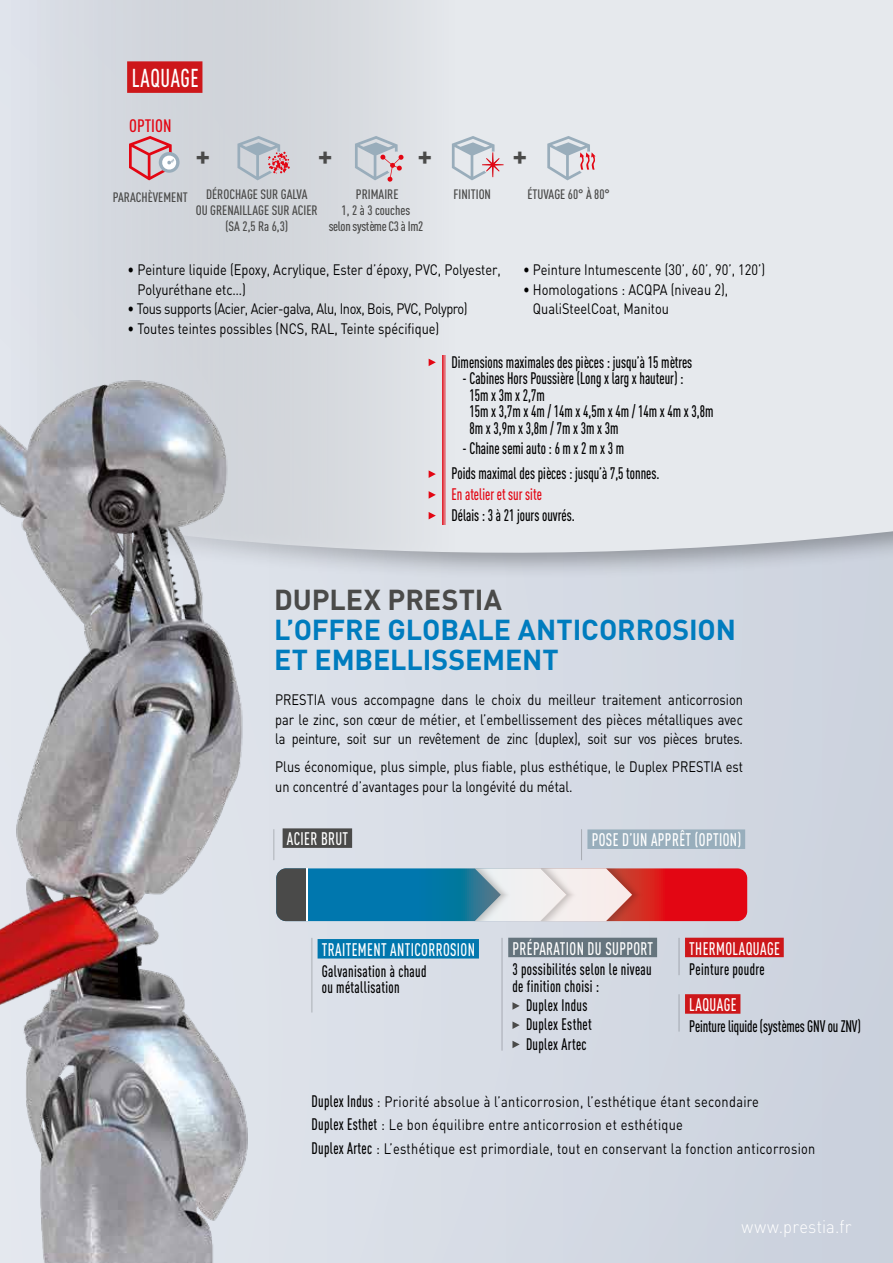
<style>
.page{position:relative;width:893px;height:1263px;background:#cdd3df}
.page>*{position:absolute;margin:0;border:0;box-sizing:border-box;transform-origin:0 0}
.t1{font:700 32.55px "DIN Cond";color:#4a4a49}
.t2{font:700 28.5px/30px "DIN";letter-spacing:-.005em;color:#007cbe}
.t3{font:700 28.5px "DIN";color:#4a4a49}
.t4{font:500 25.5px "DIN Cond";letter-spacing:.025em;color:#fff;scale:.85 1}
.t5{font:500 18px "DIN Cond";letter-spacing:.025em;color:#fff;scale:.85 1}
.t6{font:300 18px "DIN";letter-spacing:.015em;color:#fff;scale:.92 1}
.t7{font:500 17.85px "DIN Cond";color:#e30613}
.t8{font:500 16.5px/16.5px "DIN Cond";color:#000;scale:.85 1}
.t9{font:500 16.5px/16.5px "DIN Cond";letter-spacing:.025em;color:#000;scale:.85 1}
.t10{font:500 16.5px "DIN Cond";color:#e30613;scale:.85 1}
.t11{font:15px/19.5px "DIN";color:#000;scale:.85 1}
.t12{font:15px/23.7px "DIN";letter-spacing:.025em;color:#000;scale:.85 1}
.t13{font:15px "DIN";letter-spacing:-.03em;color:#000;scale:.85 1}
.t14{font:500 13.5px/16.2px "DIN Cond";color:#4a4a49;text-align:center}
.s1{font-family:"DIN Cond";font-weight:500;font-size:16.5px}
</style>
<div class="page">
<svg style="left:0;top:0;width:893px;height:554px;fill:#e6e9ed"></svg>
<img style="left:0;top:184px;width:747px;height:1079px">
<div style="left:587px;top:829px;width:158px;height:20px;background:#98aebc"></div>
<div style="left:508px;top:938px;width:149px;height:19px;background:#65747d"></div>
<svg style="left:512px;top:1002px;width:8px;height:8px"></svg>
<svg style="left:512px;top:1021px;width:8px;height:8px"></svg>
<svg style="left:512px;top:1041px;width:8px;height:7px"></svg>
<div style="left:685px;top:938px;width:99px;height:19px;background:#cd171a"></div>
<div style="left:685px;top:994px;width:55px;height:20px;background:#cd171a"></div>
<div style="left:283px;top:828px;width:69px;height:20px;background:#4a4a49"></div>
<hr style="left:581px;top:829px;width:1px;height:31px;background:#c6c6c6">
<hr style="left:273px;top:829px;width:1px;height:31px;background:#c6c6c6">
<hr style="left:679px;top:938px;width:1px;height:37px;background:#c6c6c6">
<hr style="left:679px;top:994px;width:1px;height:37px;background:#c6c6c6">
<hr style="left:502px;top:938px;width:1px;height:113px;background:#c6c6c6">
<hr style="left:311px;top:938px;width:1px;height:74px;background:#c6c6c6">
<div style="left:318px;top:939px;width:161px;height:19px;background:#0077ae"></div>
<svg style="left:276px;top:868px;width:471px;height:53px;background:#877b8f"></svg>
<hr style="left:306px;top:868px;width:1px;height:53px;background:#fff">
<div style="left:127px;top:61px;width:75px;height:32px;background:#cd171a"></div>
<hr style="left:443px;top:355px;width:3px;height:169px;background:#e30613">
<svg style="left:429px;top:359px;width:7px;height:7px"></svg>
<svg style="left:429px;top:470px;width:7px;height:8px"></svg>
<svg style="left:429px;top:491px;width:7px;height:8px"></svg>
<svg style="left:429px;top:512px;width:7px;height:7px"></svg>
<svg style="left:355px;top:136px;width:49px;height:46px"></svg>
<svg style="left:237px;top:136px;width:53px;height:44px"></svg>
<svg style="left:547px;top:136px;width:48px;height:44px;background:#d0cdd4"></svg>
<svg style="left:452px;top:136px;width:52px;height:44px;background:#d1cfd6"></svg>
<svg style="left:159px;top:152px;width:21px;height:21px"></svg>
<svg style="left:129px;top:136px;width:48px;height:44px"></svg>
<h3 class="t4" style="left:132px;top:63px;width:80px">LAQUAGE</h3>
<p class="t7" style="left:129px;top:115px;width:44px">OPTION</p>
<h1 class="t1" style="left:196px;top:136px;width:16px">+</h1>
<h1 class="t1" style="left:318px;top:136px;width:16px">+</h1>
<h1 class="t1" style="left:417px;top:136px;width:16px">+</h1>
<h1 class="t1" style="left:512px;top:136px;width:16px">+</h1>
<p class="t14" style="left:113px;top:189px;width:76px">PARACHÈVEMENT</p>
<p class="t14" style="left:196px;top:186px;width:124px">DÉROCHAGE SUR GALVA<br>OU GRENAILLAGE SUR ACIER (SA 2,5 Ra 6,3)</p>
<p class="t14" style="left:329px;top:186px;width:96px">PRIMAIRE<br>1, 2 à 3 couches<br>selon système C3 à Im2</p>
<p class="t14" style="left:453px;top:186px;width:39px">FINITION</p>
<p class="t14" style="left:527px;top:186px;width:84px">ÉTUVAGE 60° À 80°</p>
<p class="t11" style="left:138px;top:260px;width:429px;text-indent:-10px">• Peinture liquide (Epoxy, Acrylique, Ester d’époxy, PVC, Polyester,<br>Polyuréthane etc…)</p>
<p class="t13" style="left:128px;top:299px;width:402px">• Tous supports (Acier, Acier-galva, Alu, Inox, Bois, PVC, Polypro)</p>
<p class="t11" style="left:128px;top:318px;width:368px">• Toutes teintes possibles (NCS, RAL, Teinte spécifique)</p>
<p class="t11" style="left:523px;top:260px;width:287px">• Peinture Intumescente (30’, 60’, 90’, 120’)</p>
<p class="t11" style="left:533px;top:279px;width:231px;text-indent:-10px">• Homologations : ACQPA (niveau 2),<br>QualiSteelCoat, Manitou</p>
<p class="t8" style="left:452px;top:353px;width:285px">Dimensions maximales des pièces : jusqu’à 15 mètres</p>
<p class="t8" style="left:469px;top:370px;width:289px;text-indent:-7px">- Cabines Hors Poussière (Long x larg x hauteur) :<br>15m x 3m x 2,7m<br>15m x 3,7m x 4m / 14m x 4,5m x 4m / 14m x 4m x 3,8m<br>8m x 3,9m x 3,8m / 7m x 3m x 3m</p>
<p class="t8" style="left:452px;top:436px;width:246px;line-height:25px;text-indent:11px">- Chaine semi auto : 6 m x 2 m x 3 m<br>Poids maximal des pièces : jusqu’à 7,5 tonnes.</p>
<p class="t10" style="left:452px;top:484px;width:108px">En atelier et sur site</p>
<p class="t8" style="left:452px;top:506px;width:146px">Délais : 3 à 21 jours ouvrés.</p>
<h2 class="t3" style="left:274px;top:581px;width:229px">DUPLEX PRESTIA</h2>
<h2 class="t2" style="left:274px;top:614px;width:463px">L’OFFRE GLOBALE ANTICORROSION<br>ET EMBELLISSEMENT</h2>
<p class="t11" style="left:275px;top:690px;width:552px;text-align:justify">PRESTIA vous accompagne dans le choix du meilleur traitement anticorrosion par le zinc, son cœur de métier, et l’embellissement des pièces métalliques avec la peinture, soit sur un revêtement de zinc (duplex), soit sur vos pièces brutes.</p>
<p class="t11" style="left:275px;top:757px;width:552px">Plus économique, plus simple, plus fiable, plus esthétique, le Duplex PRESTIA est un concentré d’avantages pour la longévité du métal.</p>
<p class="t5" style="left:592px;top:829px;width:177px">POSE D’UN APPRÊT (OPTION)</p>
<p class="t5" style="left:287px;top:828px;width:74px">ACIER BRUT</p>
<p class="t5" style="left:322px;top:939px;width:182px">TRAITEMENT ANTICORROSION</p>
<p class="t9" style="left:322px;top:962px;width:125px">Galvanisation à chaud ou métallisation</p>
<p class="t5" style="left:512px;top:938px;width:167px">PRÉPARATION DU SUPPORT</p>
<p class="t9" style="left:512px;top:961px;width:165px">3 possibilités selon le niveau de finition choisi :</p>
<p class="t9" style="left:526px;top:995px;width:79px;line-height:19.2px">Duplex Indus<br>Duplex Esthet<br>Duplex Artec</p>
<p class="t5" style="left:689px;top:938px;width:108px">THERMOLAQUAGE</p>
<p class="t9" style="left:689px;top:961px;width:90px">Peinture poudre</p>
<p class="t5" style="left:689px;top:994px;width:57px">LAQUAGE</p>
<p class="t8" style="left:689px;top:1017px;width:203px">Peinture liquide (systèmes GNV ou ZNV)</p>
<p class="t12" style="left:311px;top:1089px;width:594px"><span class="s1">Duplex Indus</span> : Priorité absolue à l’anticorrosion, l’esthétique étant secondaire<br><span class="s1">Duplex Esthet</span> : Le bon équilibre entre anticorrosion et esthétique<br><span class="s1">Duplex Artec</span> : L’esthétique est primordiale, tout en conservant la fonction anticorrosion</p>
<p class="t6" style="left:741px;top:1216px;width:121px">www.prestia.fr</p>
</div>
